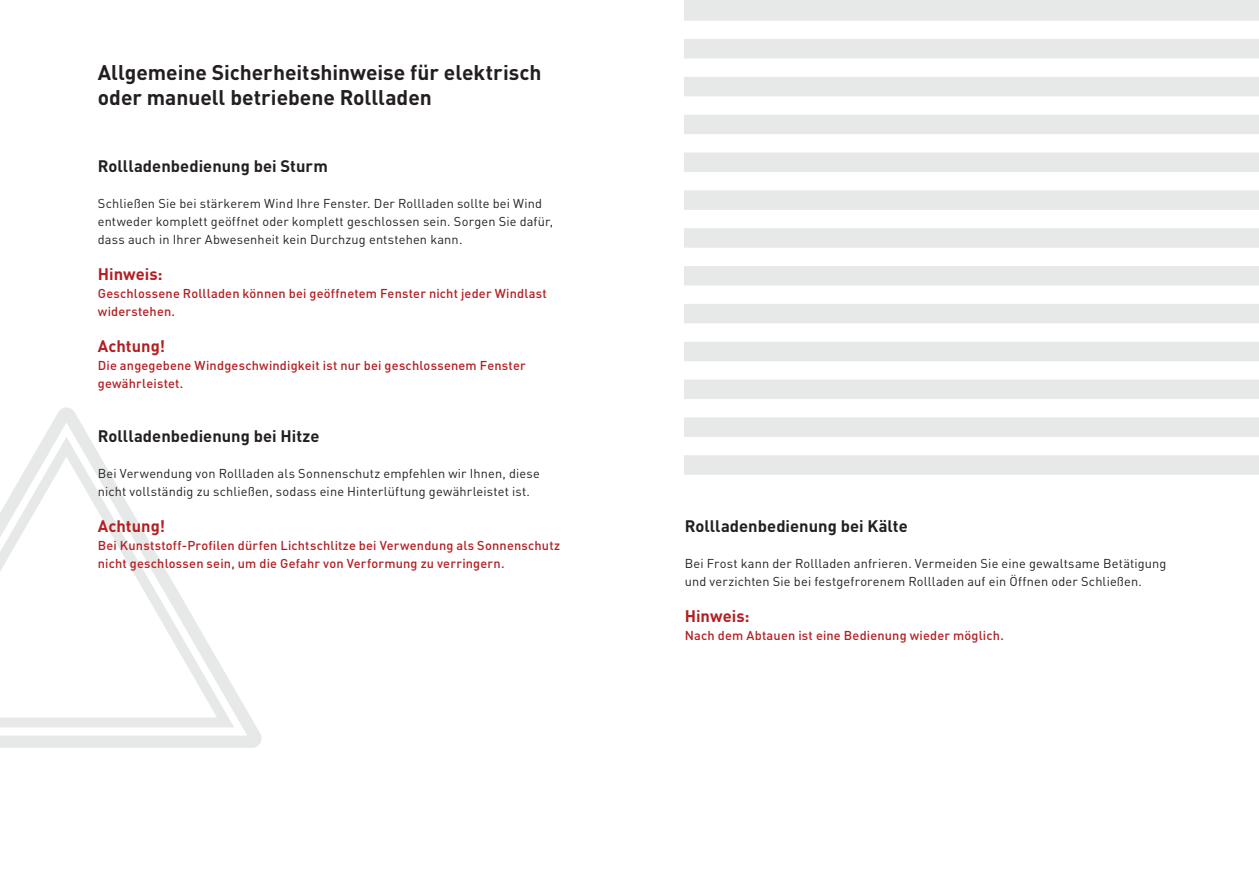
<style>
.page{position:relative;width:1259px;height:893px;background:#fff}
.page>*{position:absolute;margin:0;border:0;box-sizing:border-box;transform-origin:0 0}
.t1{font:700 21px/25.2px "DIN Pro";color:#231f20}
.t2{font:700 16.5px "DIN Pro";letter-spacing:.005em;color:#231f20}
.t3{font:700 16.5px "DIN Pro";color:#b31f23}
.t4{font:12.75px/18px "DIN Pro";letter-spacing:.015em;color:#231f20}
.t5{font:500 12.75px/18px "DIN Pro";letter-spacing:.015em;color:#b31f23}
</style>
<div class="page">
<svg style="left:0;top:407px;width:262px;height:341px"></svg>
<svg style="left:0;top:437px;width:234px;height:290px"></svg>
<div style="left:685px;top:1px;width:574px;height:20px;background:#e6e9e8"></div>
<div style="left:685px;top:39px;width:574px;height:20px;background:#e6e9e8"></div>
<div style="left:685px;top:77px;width:574px;height:20px;background:#e6e9e8"></div>
<div style="left:685px;top:114px;width:574px;height:20px;background:#e6e9e8"></div>
<div style="left:685px;top:152px;width:574px;height:20px;background:#e6e9e8"></div>
<div style="left:685px;top:190px;width:574px;height:20px;background:#e6e9e8"></div>
<div style="left:685px;top:228px;width:574px;height:20px;background:#e6e9e8"></div>
<div style="left:685px;top:266px;width:574px;height:20px;background:#e6e9e8"></div>
<div style="left:685px;top:304px;width:574px;height:20px;background:#e6e9e8"></div>
<div style="left:685px;top:341px;width:574px;height:20px;background:#e6e9e8"></div>
<div style="left:685px;top:379px;width:574px;height:20px;background:#e6e9e8"></div>
<div style="left:685px;top:417px;width:574px;height:20px;background:#e6e9e8"></div>
<div style="left:685px;top:455px;width:574px;height:20px;background:#e6e9e8"></div>
<div style="left:685px;top:0;width:574px;height:6px;background:#e6e9e8"></div>
<hr style="left:685px;top:259px;width:574px;height:1px;background:#e6e9e8">
<hr style="left:685px;top:327px;width:574px;height:1px;background:#e6e9e8">
<hr style="left:685px;top:531px;width:574px;height:1px;background:#e6e9e8">
<hr style="left:685px;top:599px;width:574px;height:1px;background:#e6e9e8">
<hr style="left:685px;top:667px;width:574px;height:1px;background:#e6e9e8">
<hr style="left:685px;top:735px;width:574px;height:1px;background:#e6e9e8">
<hr style="left:685px;top:804px;width:574px;height:1px;background:#e6e9e8">
<h1 class="t1" style="left:98px;top:58px;width:445px">Allgemeine Sicherheitshinweise für elektrisch oder manuell betriebene Rollladen</h1>
<p class="t2" style="left:98px;top:153px;width:231px">Rollladenbedienung bei Sturm</p>
<p class="t4" style="left:98px;top:193px;width:457px">Schließen Sie bei stärkerem Wind Ihre Fenster. Der Rollladen sollte bei Wind entweder komplett geöffnet oder komplett geschlossen sein. Sorgen Sie dafür, dass auch in Ihrer Abwesenheit kein Durchzug entstehen kann.</p>
<p class="t3" style="left:98px;top:261px;width:66px">Hinweis:</p>
<p class="t5" style="left:98px;top:283px;width:450px">Geschlossene Rollladen können bei geöffnetem Fenster nicht jeder Windlast widerstehen.</p>
<p class="t3" style="left:98px;top:333px;width:69px">Achtung!</p>
<p class="t5" style="left:98px;top:355px;width:429px">Die angegebene Windgeschwindigkeit ist nur bei geschlossenem Fenster gewährleistet.</p>
<p class="t2" style="left:98px;top:423px;width:223px">Rollladenbedienung bei Hitze</p>
<p class="t4" style="left:98px;top:463px;width:444px">Bei Verwendung von Rollladen als Sonnenschutz empfehlen wir Ihnen, diese nicht vollständig zu schließen, sodass eine Hinterlüftung gewährleistet ist.</p>
<p class="t3" style="left:98px;top:513px;width:69px">Achtung!</p>
<p class="t5" style="left:98px;top:535px;width:464px">Bei Kunststoff-Profilen dürfen Lichtschlitze bei Verwendung als Sonnenschutz nicht geschlossen sein, um die Gefahr von Verformung zu verringern.</p>
<p class="t2" style="left:685px;top:513px;width:224px">Rollladenbedienung bei Kälte</p>
<p class="t4" style="left:685px;top:553px;width:483px">Bei Frost kann der Rollladen anfrieren. Vermeiden Sie eine gewaltsame Betätigung und verzichten Sie bei festgefrorenem Rollladen auf ein Öffnen oder Schließen.</p>
<p class="t3" style="left:685px;top:603px;width:66px">Hinweis:</p>
<p class="t5" style="left:685px;top:625px;width:321px">Nach dem Abtauen ist eine Bedienung wieder möglich.</p>
</div>
